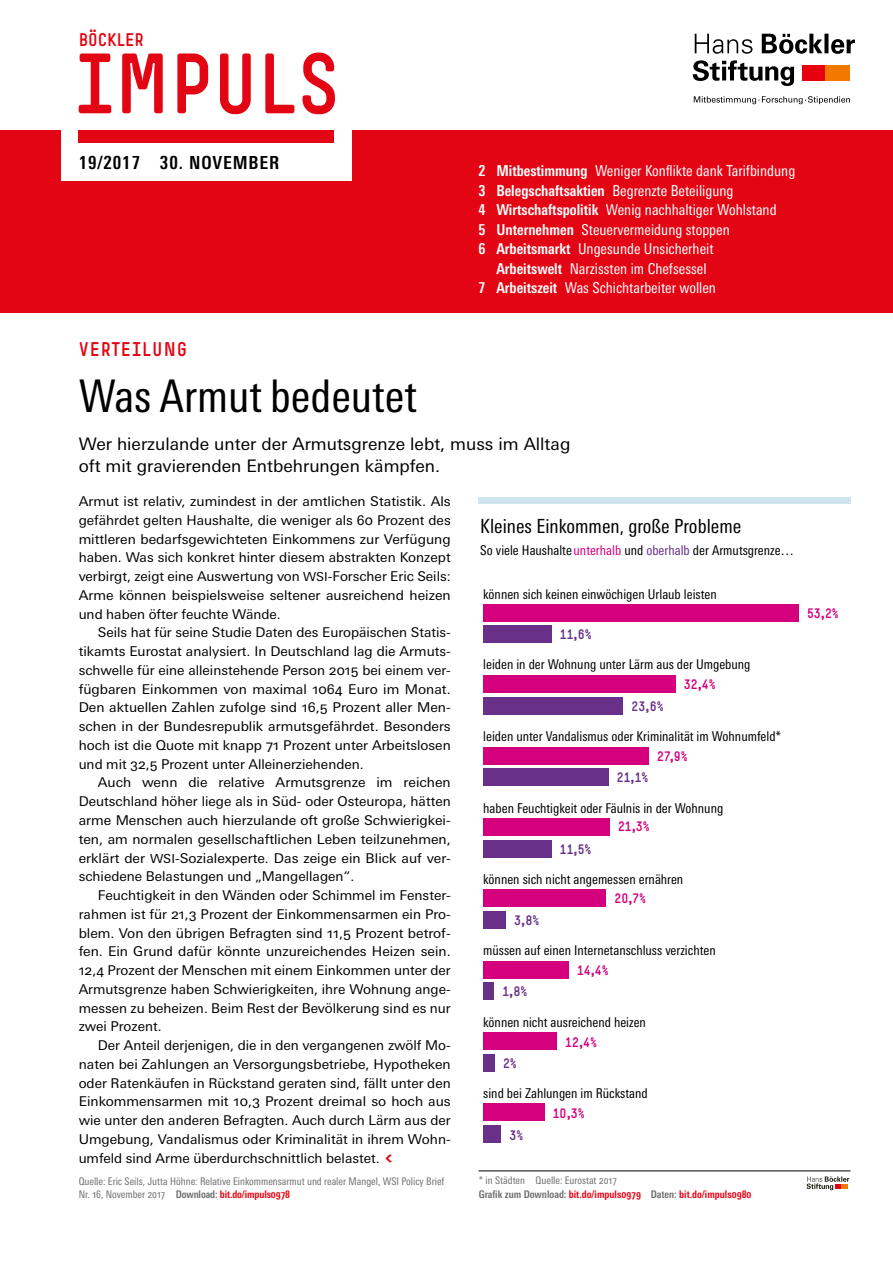
<style>
.page{position:relative;width:893px;height:1263px;background:#fff}
.page>*{position:absolute;margin:0;border:0;box-sizing:border-box;transform-origin:0 0}
.t1{font:84px "Simple HBS";color:#e30513}
._2__Head{font:condensed 45px "Univers Next Pro";color:#000}
.t2{font:condensed 19.5px "Univers Next Pro";color:#000}
._1__Stichwort{font:19.5px "Simple HBS";letter-spacing:.05em;color:#e30513}
.t3{font:700 condensed 18px "Univers Next Pro";letter-spacing:.05em;color:#000}
.t4{font:18px "Simple HBS";color:#e30513}
._3__Vorspann{font:17.25px/22.5px "Univers Next Pro";color:#000}
._0__Inhaltsverzeichn{font:condensed 15px "Univers Next Pro";color:#fff}
._4__Fließtext{font:13.5px/18.8px "Univers Next Pro";color:#000;text-align:justify}
.t5{font:condensed 13.5px "Univers Next Pro";color:#000}
._4__Fließtext_stumpf{font:13.5px/18.8px "Univers Next Pro";color:#000;text-align:justify}
.t6{font:13.5px "Simple HBS";color:#d4007e}
.t7{font:13.5px "Simple HBS";color:#683089}
._5__Quelle_Artikel_o{font:condensed 10.5px/13.5px "Univers Next Pro";color:#6f7070}
.t8{font:700 condensed 10.5px/13.5px "Univers Next Pro";color:#e60215}
.s1{font-weight:700}
.s2{font-size:12.45px}
.s3{font-family:"Simple HBS";font-size:18px;color:#e30513}
.s4{font-weight:700;color:#e30513}
.s5{color:#d4007e}
.s6{color:#683089}
.s7{font-stretch:normal}
.s8{font-weight:400;color:#6f7070}
.s9{color:#6f7070}
</style>
<div class="page">
<div style="left:0;top:130px;width:893px;height:183px;background:#e30513"></div>
<div style="left:62px;top:128px;width:290px;height:53px;background:#fff"></div>
<svg style="left:695px;top:34px;width:160px;height:20px"></svg>
<div style="left:802px;top:65px;width:24px;height:15px;background:#e7000e"></div>
<div style="left:826px;top:65px;width:24px;height:15px;background:#f17900"></div>
<svg style="left:694px;top:96px;width:156px;height:8px"></svg>
<svg style="left:693px;top:60px;width:101px;height:26px"></svg>
<div style="left:79px;top:130px;width:255px;height:12px;background:#e30513"></div>
<div style="left:483px;top:626px;width:69px;height:17px;background:#683089"></div>
<div style="left:483px;top:697px;width:140px;height:17px;background:#683089"></div>
<div style="left:483px;top:769px;width:125px;height:17px;background:#683089"></div>
<div style="left:483px;top:840px;width:68px;height:17px;background:#683089"></div>
<div style="left:483px;top:911px;width:23px;height:17px;background:#683089"></div>
<div style="left:483px;top:983px;width:11px;height:17px;background:#683089"></div>
<div style="left:483px;top:1054px;width:12px;height:17px;background:#683089"></div>
<div style="left:483px;top:1125px;width:18px;height:17px;background:#683089"></div>
<div style="left:483px;top:604px;width:316px;height:17px;background:#d4007e"></div>
<div style="left:483px;top:676px;width:192px;height:17px;background:#d4007e"></div>
<div style="left:483px;top:747px;width:166px;height:17px;background:#d4007e"></div>
<div style="left:483px;top:818px;width:126px;height:17px;background:#d4007e"></div>
<div style="left:483px;top:890px;width:123px;height:17px;background:#d4007e"></div>
<div style="left:483px;top:961px;width:86px;height:17px;background:#d4007e"></div>
<div style="left:483px;top:1032px;width:74px;height:17px;background:#d4007e"></div>
<div style="left:483px;top:1104px;width:61px;height:17px;background:#d4007e"></div>
<div style="left:478px;top:497px;width:372px;height:6px;background:#cde5ee"></div>
<svg style="left:807px;top:1176px;width:42px;height:14px"></svg>
<hr style="left:478px;top:1170px;width:372px;height:1px;background:#000">
<h3 class="t4" style="left:79px;top:29px;width:67px">BÖCKLER</h3>
<p class="t1" style="left:75px;top:36px;width:266px">IMPULS</p>
<p class="t3" style="left:79px;top:152px;width:202px">19/2017 30. NOVEMBER</p>
<p class="_0__Inhaltsverzeichn" style="left:478px;top:162px;width:318px"><span class="s1">2 Mitbestimmung</span> Weniger Konflikte dank Tarifbindung</p>
<p class="_0__Inhaltsverzeichn" style="left:478px;top:182px;width:257px"><span class="s1">3 Belegschaftsaktien</span> Begrenzte Beteiligung</p>
<p class="_0__Inhaltsverzeichn" style="left:478px;top:201px;width:300px"><span class="s1">4 Wirtschaftspolitik</span> Wenig nachhaltiger Wohlstand</p>
<p class="_0__Inhaltsverzeichn" style="left:478px;top:221px;width:253px"><span class="s1">5 Unternehmen</span> Steuervermeidung stoppen</p>
<p class="_0__Inhaltsverzeichn" style="left:478px;top:240px;width:237px"><span class="s1">6 Arbeitsmarkt</span> Ungesunde Unsicherheit</p>
<p class="_0__Inhaltsverzeichn" style="left:496px;top:260px;width:212px"><span class="s1">Arbeitswelt</span> Narzissten im Chefsessel</p>
<p class="_0__Inhaltsverzeichn" style="left:478px;top:279px;width:239px"><span class="s1">7 Arbeitszeit</span> Was Schichtarbeiter wollen</p>
<p class="_1__Stichwort" style="left:79px;top:338px;width:110px">VERTEILUNG</p>
<p class="_2__Head" style="left:79px;top:370px;width:340px">Was Armut bedeutet</p>
<p class="_3__Vorspann" style="left:79px;top:433px;width:493px">Wer hierzulande unter der Armutsgrenze lebt, muss im Alltag oft mit gravierenden Entbehrungen kämpfen.</p>
<p class="_4__Fließtext_stumpf" style="left:79px;top:492px;width:374px">Armut ist relativ, zumindest in der amtlichen Statistik. Als gefährdet gelten Haushalte, die weniger als 60 Prozent des mittleren bedarfsgewichteten Einkommens zur Verfügung haben. Was sich konkret hinter diesem abstrakten Konzept verbirgt, zeigt eine Auswertung von <span class="s2">WSI</span>-Forscher Eric Seils:<br>Arme können beispielsweise seltener ausreichend heizen und haben öfter feuchte Wände.</p>
<p class="_4__Fließtext" style="left:79px;top:623px;width:374px;text-indent:19px">Seils hat für seine Studie Daten des Europäischen Statis&shy;tikamts Eurostat analysiert. In Deutschland lag die Armuts&shy;schwelle für eine alleinstehende Person 2015 bei einem ver&shy;fügbaren Einkommen von maximal 1064 Euro im Monat.<br>Den aktuellen Zahlen zufolge sind 16,5 Prozent aller Men&shy;schen in der Bundesrepublik armutsgefährdet. Besonders hoch ist die Quote mit knapp 71 Prozent unter Arbeitslosen und mit 32,5 Prozent unter Alleinerziehenden.</p>
<p class="_4__Fließtext" style="left:79px;top:773px;width:374px;text-indent:19px">Auch wenn die relative Armutsgrenze im reichen Deutschland höher liege als in Süd- oder Osteuropa, hätten arme Menschen auch hierzulande oft große Schwierigkei&shy;ten, am normalen gesellschaftlichen Leben teilzunehmen, erklärt der <span class="s2">WSI</span>-Sozialexperte. Das zeige ein Blick auf ver&shy;schiedene Belastungen und „Mangellagen“.</p>
<p class="_4__Fließtext" style="left:79px;top:886px;width:374px;text-indent:19px">Feuchtigkeit in den Wänden oder Schimmel im Fenster&shy;rahmen ist für 21,3 Prozent der Einkommensarmen ein Pro&shy;blem. Von den übrigen Befragten sind 11,5 Prozent betrof&shy;fen. Ein Grund dafür könnte unzureichendes Heizen sein.<br>12,4 Prozent der Menschen mit einem Einkommen unter der Armutsgrenze haben Schwierigkeiten, ihre Wohnung ange&shy;messen zu beheizen. Beim Rest der Bevölkerung sind es nur zwei Prozent.</p>
<p class="_4__Fließtext" style="left:79px;top:1036px;width:374px;text-indent:19px">Der Anteil derjenigen, die in den vergangenen zwölf Mo&shy;naten bei Zahlungen an Versorgungsbetriebe, Hypotheken oder Ratenkäufen in Rückstand geraten sind, fällt unter den Einkommensarmen mit 10,3 Prozent dreimal so hoch aus wie unter den anderen Befragten. Auch durch Lärm aus der Umgebung, Vandalismus oder Kriminalität in ihrem Wohn&shy;umfeld sind Arme überdurchschnittlich belastet.<span class="s3">&lt;</span></p>
<p class="_5__Quelle_Artikel_o" style="left:79px;top:1174px;width:367px">Quelle: Eric Seils, Jutta Höhne: Relative Einkommensarmut und realer Mangel, WSI Policy Brief<br>Nr. 16, November 2017 <span class="s1">Download:</span> <span class="s4">bit.do/impuls0978</span></p>
<p class="t2" style="left:480px;top:514px;width:262px">Kleines Einkommen, große Probleme</p>
<p class="t5" style="left:480px;top:543px;width:315px">So viele Haushalte <span class="s5">unterhalb</span> und <span class="s6">oberhalb</span> der Armutsgrenze<span class="s7">…</span></p>
<p class="t5" style="left:483px;top:586px;width:235px">können sich keinen einwöchigen Urlaub leisten</p>
<p class="t7" style="left:560px;top:627px;width:33px">11,6%</p>
<p class="t5" style="left:483px;top:657px;width:269px">leiden in der Wohnung unter Lärm aus der Umgebung</p>
<p class="t7" style="left:632px;top:699px;width:33px">23,6%</p>
<p class="t6" style="left:684px;top:677px;width:33px">32,4%</p>
<p class="t5" style="left:483px;top:728px;width:300px">leiden unter Vandalismus oder Kriminalität im Wohnumfeld*</p>
<p class="t7" style="left:617px;top:770px;width:33px">21,1%</p>
<p class="t6" style="left:657px;top:748px;width:32px">27,9%</p>
<p class="t5" style="left:483px;top:800px;width:242px">haben Feuchtigkeit oder Fäulnis in der Wohnung</p>
<p class="t7" style="left:560px;top:841px;width:33px">11,5%</p>
<p class="t6" style="left:618px;top:818px;width:33px">21,3%</p>
<p class="t5" style="left:483px;top:871px;width:202px">können sich nicht angemessen ernähren</p>
<p class="t7" style="left:514px;top:913px;width:27px">3,8%</p>
<p class="t6" style="left:614px;top:891px;width:33px">20,7%</p>
<p class="t5" style="left:483px;top:942px;width:234px">müssen auf einen Internetanschluss verzichten</p>
<p class="t7" style="left:502px;top:983px;width:27px">1,8%</p>
<p class="t6" style="left:577px;top:963px;width:33px">14,4%</p>
<p class="t5" style="left:483px;top:1014px;width:164px">können nicht ausreichend heizen</p>
<p class="t7" style="left:503px;top:1055px;width:15px">2%</p>
<p class="t6" style="left:565px;top:1034px;width:33px">12,4%</p>
<p class="t5" style="left:483px;top:1085px;width:166px">sind bei Zahlungen im Rückstand</p>
<p class="t7" style="left:509px;top:1127px;width:15px">3%</p>
<p class="t6" style="left:553px;top:1105px;width:33px">10,3%</p>
<p class="t8" style="left:479px;top:1173px;width:274px"><span class="s8">* in Städten Quelle: Eurostat 2017<br></span><span class="s9">Grafik zum Download:</span> bit.do/impuls0979 <span class="s9">Daten:</span> bit.do/impuls0980</p>
<p class="t6" style="left:807px;top:605px;width:33px">53,2%</p>
</div>
